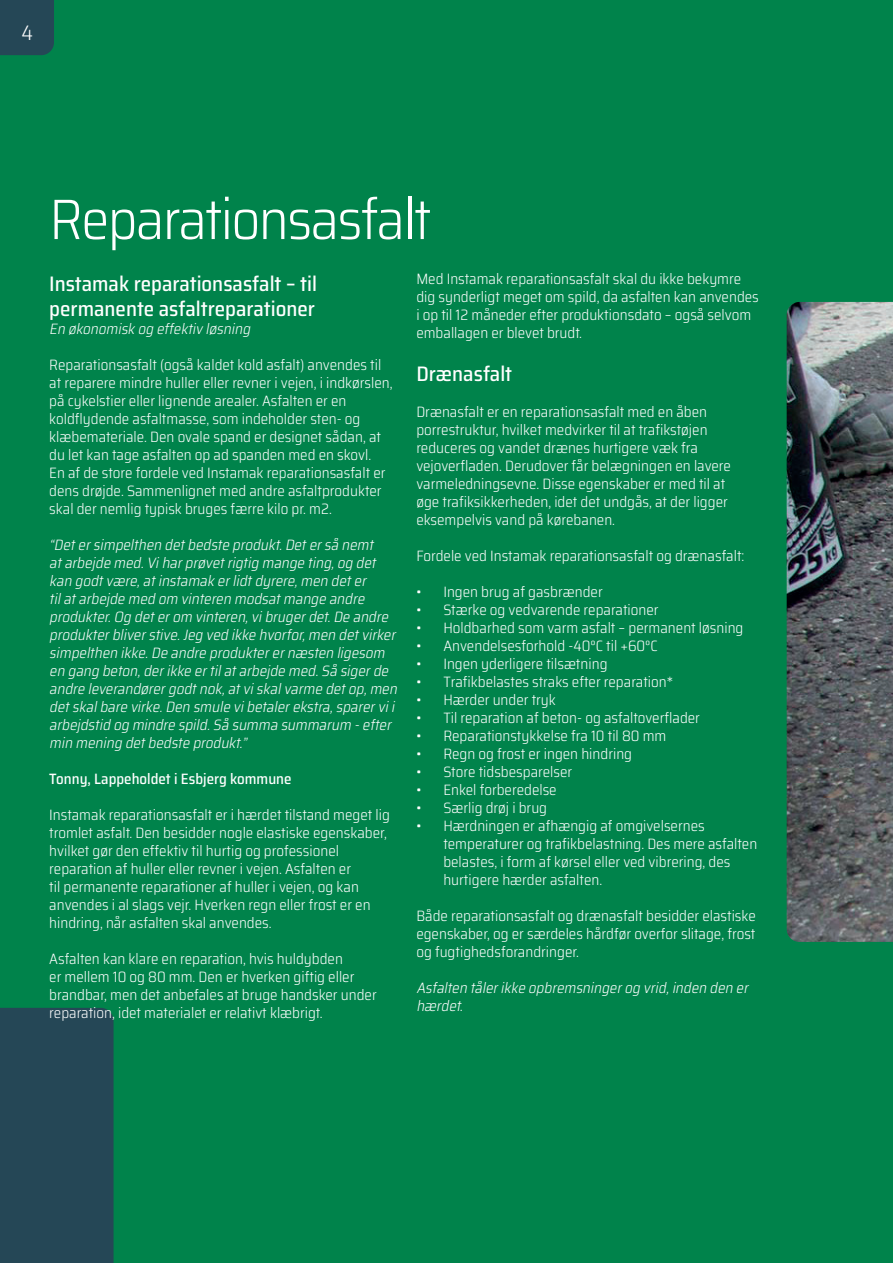
<style>
.page{position:relative;width:893px;height:1263px;background:#00834b}
.page>*{position:absolute;margin:0;border:0;box-sizing:border-box;transform-origin:0 0}
.t1{font:300 semi-condensed 57px "Saira";letter-spacing:-.03em;color:#fff}
.t2{font:500 semi-condensed 21px/25.2px "Saira";color:#fff}
.t3{font:300 semi-condensed 21px "Saira";color:#fff}
.t4{font:300 semi-condensed 15px/18px "Saira";color:#fff}
.t5{font:italic 300 semi-condensed 15px/18px "Saira";color:#fff}
.t6{font:500 semi-condensed 15px "Saira";color:#fff}
</style>
<div class="page">
<div style="left:0;top:0;width:54px;height:55px;background:#254756"></div>
<img style="left:787px;top:302px;width:106px;height:640px">
<div style="left:0;top:1008px;width:114px;height:255px;background:#254756"></div>
<h2 class="t3" style="left:22px;top:17px;width:13px">4</h2>
<h1 class="t1" style="left:49px;top:177px;width:384px">Reparationsasfalt</h1>
<h2 class="t2" style="left:49px;top:270px;width:269px">Instamak reparationsasfalt – til permanente asfaltreparationer</h2>
<p class="t5" style="left:49px;top:319px;width:206px">En økonomiskog effektivløsning</p>
<p class="t4" style="left:49px;top:355px;width:345px">Reparationsasfalt (også kaldet kold asfalt) anvendes til at reparere mindre huller eller revner i vejen, i indkørslen, på cykelstier eller lignende arealer. Asfalten er en koldflydende asfaltmasse, som indeholder sten- og klæbemateriale. Den ovale spand er designet sådan, at du let kan tage asfalten op ad spanden med en skovl.<br>En af de store fordele ved Instamak reparationsasfalt er dens drøjde. Sammenlignet med andre asfaltprodukter skal der nemlig typisk bruges færre kilo pr. m2.</p>
<p class="t5" style="left:49px;top:535px;width:353px">“Detersimpelthen detbedste produkt.Deterså nemt atarbejde med.Viharprøvetrigtig mange ting,og det kan godtvære,atinstamakerlidtdyrere,men deter tilatarbejde med om vinteren modsatmange andre produkter.Og deterom vinteren,vibrugerdet.De andre produkterbliverstive.Jeg ved ikke hvorfor,men detvirker simpelthen ikke.De andre produkterernæsten ligesom en gang beton,derikke ertilatarbejde med.Så sigerde andre leverandørergodtnok,atviskalvarme detop,men detskalbare virke.Den smule vibetalerekstra,sparervii arbejdstid og mindre spild.Så summa summarum -efter min mening detbedste produkt.”</p>
<p class="t6" style="left:49px;top:767px;width:244px">Tonny, Lappeholdet i Esbjerg kommune</p>
<p class="t4" style="left:49px;top:805px;width:342px">Instamak reparationsasfalt er i hærdet tilstand meget lig tromlet asfalt. Den besidder nogle elastiske egenskaber, hvilket gør den effektiv til hurtig og professionel reparation af huller eller revner i vejen. Asfalten er<br>til permanente reparationer af huller i vejen, og kan anvendes i al slags vejr. Hverken regn eller frost er en hindring, når asfalten skal anvendes.</p>
<p class="t4" style="left:49px;top:949px;width:329px">Asfalten kan klare en reparation, hvis huldybden<br>er mellem 10 og 80 mm. Den er hverken giftig eller brandbar, men det anbefales at bruge handsker under reparation, idet materialet er relativt klæbrigt.</p>
<p class="t4" style="left:416px;top:269px;width:344px">Med Instamak reparationsasfalt skal du ikke bekymre dig synderligt meget om spild, da asfalten kan anvendes i op til 12 måneder efter produktionsdato – også selvom emballagen er blevet brudt.</p>
<h2 class="t2" style="left:416px;top:361px;width:97px">Drænasfalt</h2>
<p class="t4" style="left:416px;top:402px;width:316px">Drænasfalt er en reparationsasfalt med en åben porrestruktur, hvilket medvirker til at trafikstøjen reduceres og vandet drænes hurtigere væk fra vejoverfladen. Derudover får belægningen en lavere varmeledningsevne. Disse egenskaber er med til at øge trafiksikkerheden, idet det undgås, at der ligger eksempelvis vand på kørebanen.</p>
<p class="t4" style="left:416px;top:546px;width:330px">Fordele ved Instamak reparationsasfalt og drænasfalt:</p>
<p class="t4" style="left:416px;top:582px;width:188px">• Ingen brug af gasbrænder</p>
<p class="t4" style="left:416px;top:600px;width:244px">• Stærke og vedvarende reparationer</p>
<p class="t4" style="left:416px;top:618px;width:329px">• Holdbarhed som varm asfalt – permanent løsning</p>
<p class="t4" style="left:416px;top:636px;width:243px">• Anvendelsesforhold -40°C til +60°C</p>
<p class="t4" style="left:416px;top:654px;width:193px">• Ingen yderligere tilsætning</p>
<p class="t4" style="left:416px;top:672px;width:258px">• Trafikbelastes straks efter reparation*</p>
<p class="t4" style="left:416px;top:690px;width:141px">• Hærder under tryk</p>
<p class="t4" style="left:416px;top:708px;width:285px">• Til reparation af beton- og asfaltoverflader</p>
<p class="t4" style="left:416px;top:726px;width:252px">• Reparationstykkelse fra 10 til 80 mm</p>
<p class="t4" style="left:416px;top:744px;width:217px">• Regn og frost er ingen hindring</p>
<p class="t4" style="left:416px;top:762px;width:158px">• Store tidsbesparelser</p>
<p class="t4" style="left:416px;top:780px;width:142px">• Enkel forberedelse</p>
<p class="t4" style="left:416px;top:798px;width:132px">• Særlig drøj i brug</p>
<p class="t4" style="left:443px;top:816px;width:315px;text-indent:-27px">• Hærdningen er afhængig af omgivelsernes temperaturer og trafikbelastning. Des mere asfalten belastes, i form af kørsel eller ved vibrering, des hurtigere hærder asfalten.</p>
<p class="t4" style="left:416px;top:906px;width:341px;text-align:justify">Både reparationsasfalt og drænasfalt besidder elastiske egenskaber, og er særdeles hårdfør overfor slitage, frost og fugtighedsforandringer.</p>
<p class="t5" style="left:416px;top:978px;width:337px">Asfalten tålerikke opbremsningerog vrid,inden den er hærdet.</p>
</div>
